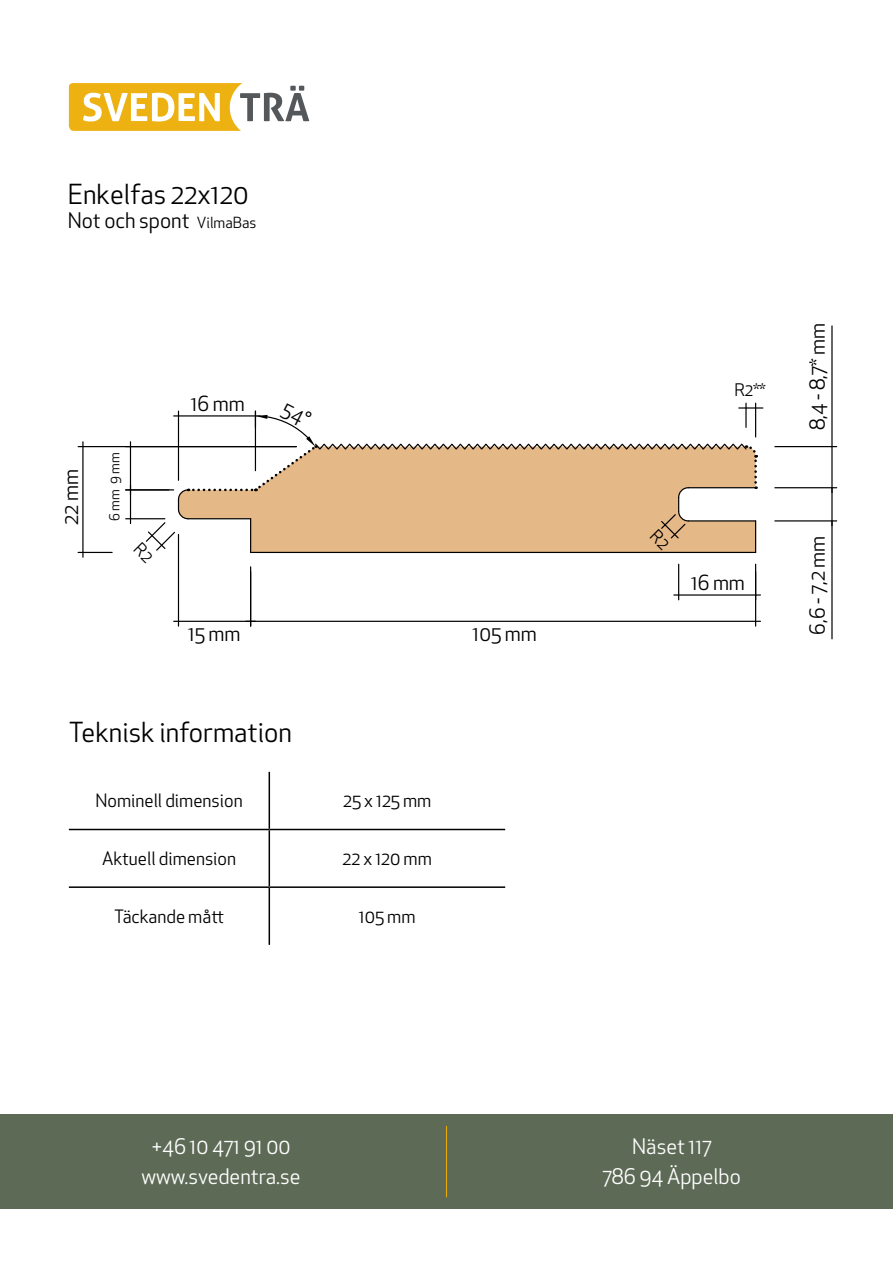
<style>
.page{position:relative;width:893px;height:1263px;background:#fff}
.page>*{position:absolute;margin:0;border:0;box-sizing:border-box;transform-origin:0 0}
.t1{font:27px "Apex New";color:#000}
.t2{font:21px/30px "Apex New";color:#fff;text-align:center}
.t3{font:21px "Apex New";color:#000}
.t4{font:20.4px "Apex New";color:#000}
.t5{font:18px "Apex New";color:#000}
.t6{font:16.95px "Apex New";color:#000}
.t7{font:13.5px "Apex New";color:#000}
.s1{font-size:15px}
</style>
<div class="page">
<div style="left:0;top:1114px;width:893px;height:95px;background:#5d6a55"></div>
<hr style="left:446px;top:1126px;width:1px;height:71px;background:#ebaa00">
<hr style="left:269px;top:772px;width:1px;height:57px;background:#000">
<hr style="left:69px;top:829px;width:200px;height:1px;background:#000">
<hr style="left:269px;top:829px;width:236px;height:1px;background:#000">
<hr style="left:269px;top:830px;width:1px;height:56px;background:#000">
<hr style="left:69px;top:886px;width:200px;height:2px;background:#000">
<hr style="left:269px;top:886px;width:236px;height:2px;background:#000">
<hr style="left:269px;top:888px;width:1px;height:57px;background:#000">
<svg style="left:69px;top:83px;width:240px;height:48px"></svg>
<hr style="left:755px;top:572px;width:1px;height:54px;background:#000">
<hr style="left:246px;top:621px;width:514px;height:1px;background:#000">
<hr style="left:126px;top:518px;width:39px;height:1px;background:#000">
<hr style="left:130px;top:485px;width:1px;height:39px;background:#000">
<hr style="left:78px;top:552px;width:34px;height:1px;background:#000">
<hr style="left:78px;top:446px;width:218px;height:1px;background:#000">
<hr style="left:82px;top:442px;width:2px;height:115px;background:#000">
<hr style="left:775px;top:487px;width:62px;height:1px;background:#000">
<hr style="left:775px;top:446px;width:62px;height:1px;background:#000">
<hr style="left:831px;top:447px;width:2px;height:45px;background:#000">
<hr style="left:831px;top:326px;width:2px;height:121px;background:#000">
<hr style="left:775px;top:520px;width:62px;height:1px;background:#000">
<hr style="left:831px;top:488px;width:2px;height:38px;background:#000">
<hr style="left:831px;top:521px;width:2px;height:118px;background:#000">
<hr style="left:678px;top:564px;width:1px;height:36px;background:#000">
<hr style="left:755px;top:564px;width:1px;height:36px;background:#000">
<hr style="left:674px;top:594px;width:86px;height:2px;background:#000">
<hr style="left:178px;top:534px;width:1px;height:92px;background:#000">
<hr style="left:250px;top:567px;width:1px;height:59px;background:#000">
<hr style="left:174px;top:621px;width:81px;height:1px;background:#000">
<hr style="left:126px;top:489px;width:43px;height:1px;background:#000">
<hr style="left:130px;top:442px;width:1px;height:53px;background:#000">
<svg style="left:134px;top:403px;width:629px;height:160px"></svg>
<h1 class="t1" style="left:68px;top:177px;width:182px">Enkelfas 22x120</h1>
<p class="t3" style="left:68px;top:207px;width:190px">Not och spont <span class="s1">VilmaBas</span></p>
<p class="t4" style="left:58px;top:525px;width:57px;rotate:-90deg">22 mm</p>
<p class="t7" style="left:106px;top:521px;width:70px;rotate:-90deg">6 mm 9 mm</p>
<p class="t4" style="left:191px;top:391px;width:55px">16 mm</p>
<p class="t4" style="left:188px;top:621px;width:54px">15 mm</p>
<h1 class="t1" style="left:69px;top:715px;width:225px">Teknisk information</h1>
<p class="t5" style="left:95px;top:789px;width:149px">Nominell dimension</p>
<p class="t5" style="left:343px;top:789px;width:90px">25 x 125 mm</p>
<p class="t5" style="left:102px;top:847px;width:136px">Aktuell dimension</p>
<p class="t5" style="left:343px;top:847px;width:91px">22 x 120 mm</p>
<p class="t5" style="left:114px;top:905px;width:111px">Täckande mått</p>
<p class="t5" style="left:359px;top:905px;width:58px">105 mm</p>
<p class="t4" style="left:473px;top:621px;width:66px">105 mm</p>
<p class="t6" style="left:734px;top:379px;width:32px">R2**</p>
<p class="t4" style="left:691px;top:570px;width:55px">16 mm</p>
<p class="t4" style="left:805px;top:430px;width:109px;rotate:-90deg">8,4 - 8,7* mm</p>
<p class="t4" style="left:804px;top:635px;width:100px;rotate:-90deg">6,6 - 7,2 mm</p>
<p class="t2" style="left:142px;top:1132px;width:161px">+46 10 471 91 00 www.svedentra.se</p>
<p class="t2" style="left:603px;top:1132px;width:140px">Näset 117<br>786 94 Äppelbo</p>
</div>
